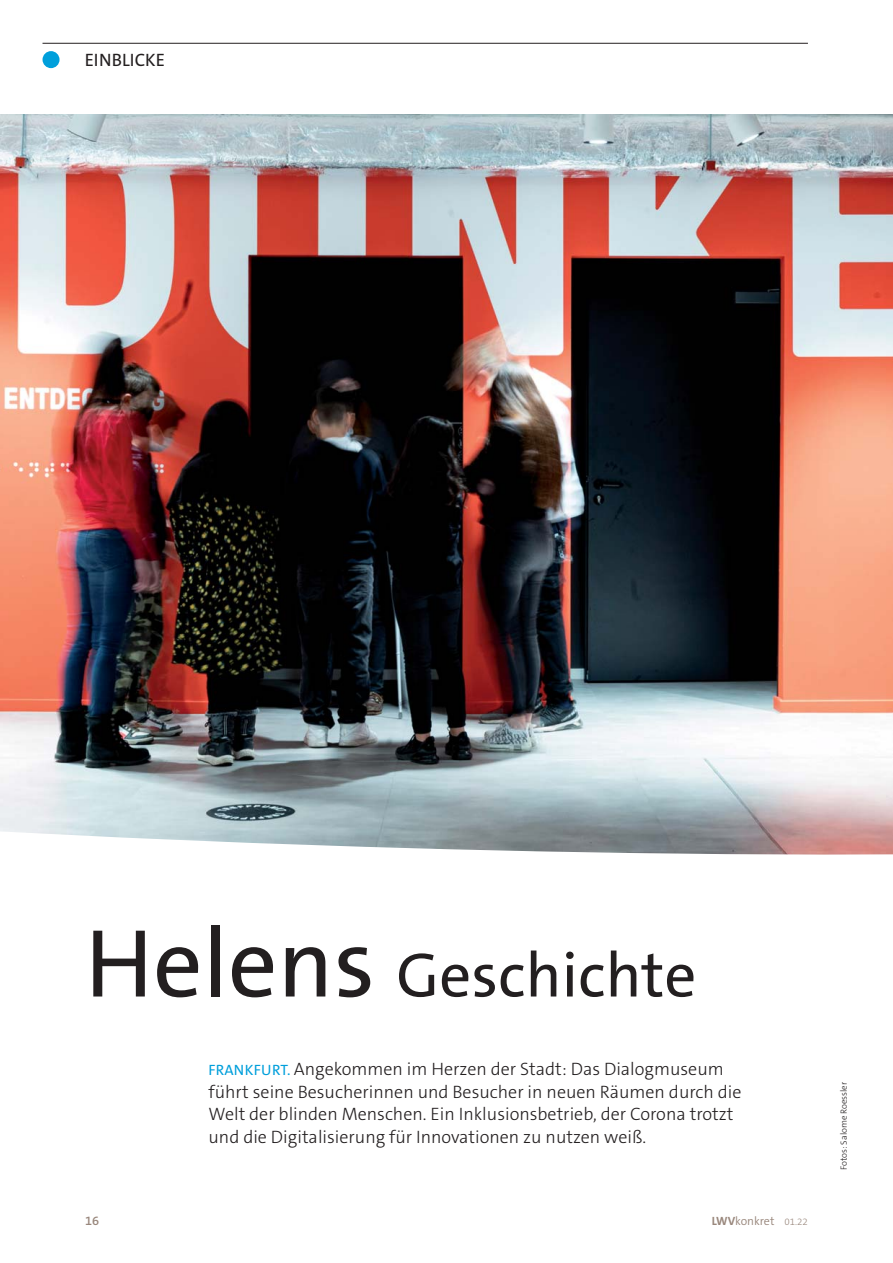
<style>
.page{position:relative;width:893px;height:1263px;background:#fff}
.page>*{position:absolute;margin:0;border:0;box-sizing:border-box;transform-origin:0 0}
.t1{font:63px "The Sans C5";color:#231f20}
.t2{font:300 18px/22.5px "The Sans C5";color:#231f20}
.t3{font:18px "The Sans C5";color:#231f20}
.t4{font:600 12.75px "The Sans C5";color:#99877c}
.t5{font:300 12px "The Sans C5";color:#99877c}
.t6{font:300 9px "The Sans C5";color:#231f20}
.s1{font-size:97.5px}
.s2{font-weight:400;font-size:15px;color:#009fdb}
.s3{font-weight:700}
.s4{font-size:9.75px}
</style>
<div class="page">
<img style="left:0;top:115px;width:893px;height:643px">
<svg style="left:0;top:758px;width:893px;height:97px;background:#b4bcc0"></svg>
<hr style="left:43px;top:43px;width:765px;height:1px;background:#231f20">
<div style="left:43px;top:51px;width:17px;height:17px;background:#009fdb;border-radius:50%"></div>
<p class="t3" style="left:85px;top:51px;width:82px">EINBLICKE</p>
<h1 class="t1" style="left:85px;top:944px;width:613px"><span class="s1">Helens</span> Geschichte</h1>
<p class="t2" style="left:209px;top:1058px;width:534px"><span class="s2">FRANKFURT.</span> Angekommen im Herzen der Stadt: Das Dialogmuseum führt seine Besucherinnen und Besucher in neuen Räumen durch die Welt der blinden Menschen. Ein Inklusionsbetrieb, der Corona trotzt und die Digitalisierung für Innovationen zu nutzen weiß.</p>
<p class="t4" style="left:85px;top:1214px;width:16px">16</p>
<p class="t5" style="left:712px;top:1214px;width:98px"><span class="s3">LWV</span>konkret <span class="s4">01.22</span></p>
<p class="t6" style="left:839px;top:1170px;width:90px;rotate:-90deg">oF tos: Salome Roessler</p>
</div>
